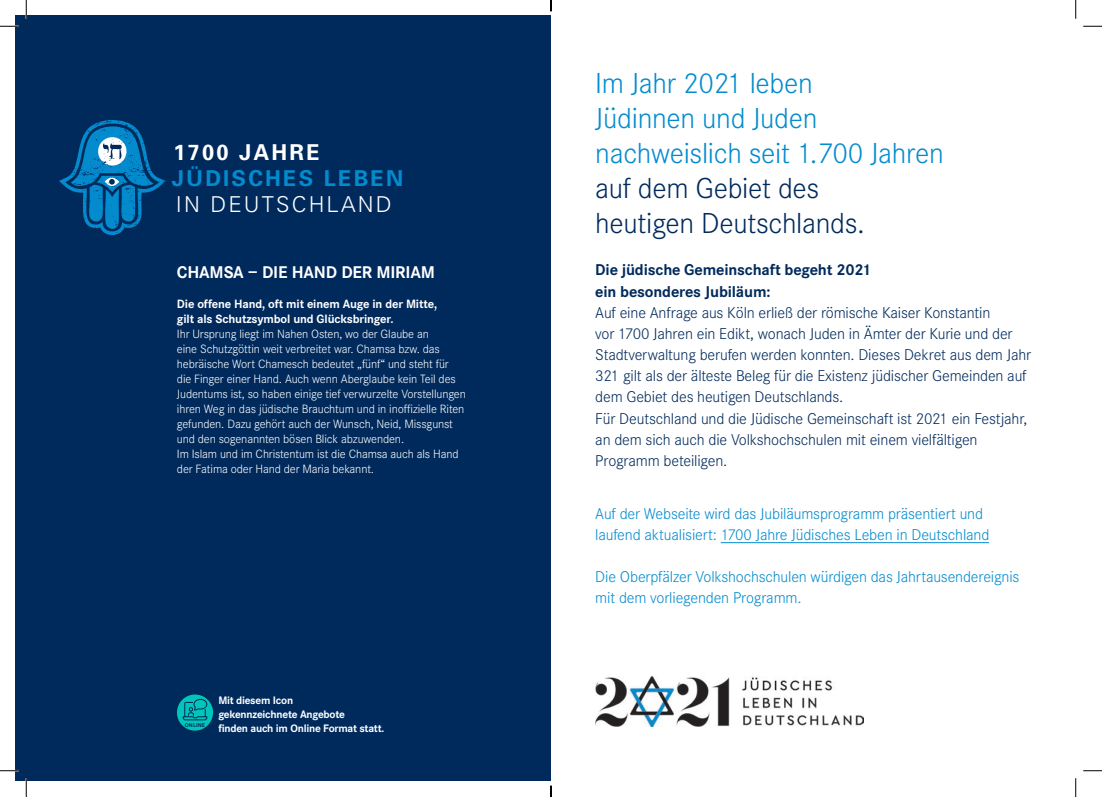
<style>
.page{position:relative;width:1102px;height:797px;background:#fff}
.page>*{position:absolute;margin:0;border:0;box-sizing:border-box;transform-origin:0 0}
.t1{font:300 30px/35px "Corporate S";letter-spacing:-.01em;color:#038bce}
.t2{font:300 30px/35px "Corporate S";letter-spacing:-.01em;color:#002a5c}
.t3{font:700 21.88px "Univers";letter-spacing:.1em;color:#038bce}
.t4{font:300 21.88px "Univers";letter-spacing:.1em;color:#fff}
.t5{font:700 21.88px "Univers";letter-spacing:.1em;color:#fff}
.t6{font:700 17.62px "Corporate S";letter-spacing:-.01em;color:#fff}
.t7{font:300 16.25px/21.1px "Corporate S";letter-spacing:-.01em;color:#002a5c}
.t8{font:300 16.25px/21.1px "Corporate S";letter-spacing:-.01em;color:#038bce}
.t9{font:700 16.25px/21.1px "Corporate S";letter-spacing:-.01em;color:#002a5c}
.t10{font:300 12.5px/15px "Corporate S";letter-spacing:-.01em;color:#fff}
.t11{font:700 12.5px/15px "Corporate S";letter-spacing:-.01em;color:#fff}
.t12{font:700 11.25px/13.8px "Corporate S";letter-spacing:-.02em;color:#fff}
.t13{font:700 5.88px "Corporate S";letter-spacing:.01em;color:#002a5c}
</style>
<div class="page">
<hr style="left:720px;top:542px;width:268px;height:1px;background:#038bce">
<img style="left:595px;top:676px;width:268px;height:50px">
<div style="left:16px;top:16px;width:535px;height:765px;background:#002a5c"></div>
<img style="left:59px;top:120px;width:107px;height:115px">
<div style="left:177px;top:694px;width:36px;height:36px;background:#00c6b9;border-radius:50%"></div>
<svg style="left:182px;top:698px;width:26px;height:23px"></svg>
<svg style="left:0;top:25px;width:19px;height:2px"></svg>
<svg style="left:1083px;top:25px;width:18px;height:2px"></svg>
<svg style="left:0;top:770px;width:19px;height:1px"></svg>
<svg style="left:1083px;top:770px;width:18px;height:1px"></svg>
<svg style="left:25px;top:0;width:2px;height:19px"></svg>
<svg style="left:25px;top:778px;width:2px;height:19px"></svg>
<svg style="left:1075px;top:0;width:1px;height:19px"></svg>
<svg style="left:1075px;top:778px;width:1px;height:19px"></svg>
<svg style="left:550px;top:785px;width:1px;height:12px"></svg>
<h2 class="t5" style="left:173px;top:139px;width:148px">1700 JAHRE</h2>
<h2 class="t3" style="left:172px;top:165px;width:233px">JÜDISCHES LEBEN</h2>
<h2 class="t4" style="left:176px;top:191px;width:217px">IN DEUTSCHLAND</h2>
<h3 class="t6" style="left:177px;top:262px;width:259px">CHAMSA – DIE HAND DER MIRIAM</h3>
<p class="t11" style="left:177px;top:297px;width:262px">Die offene Hand, oft mit einem Auge in der Mitte, gilt als Schutzsymbol und Glücksbringer.</p>
<p class="t10" style="left:177px;top:327px;width:290px">Ihr Ursprung liegt im Nahen Osten, wo der Glaube an<br>eine Schutzgöttin weit verbreitet war. Chamsa bzw. das hebräische Wort Chamesch bedeutet „fünf“ und steht für die Finger einer Hand. Auch wenn Aberglaube kein Teil des Judentums ist, so haben einige tief verwurzelte Vorstellungen ihren Weg in das jüdische Brauchtum und in inoffizielle Riten gefunden. Dazu gehört auch der Wunsch, Neid, Missgunst und den sogenannten bösen Blick abzuwenden.<br>Im Islam und im Christentum ist die Chamsa auch als Hand der Fatima oder Hand der Maria bekannt.</p>
<p class="t13" style="left:185px;top:721px;width:22px">ONLINE</p>
<p class="t12" style="left:218px;top:694px;width:167px">Mit diesem Icon<br>gekennzeichnete Angebote<br>finden auch im Online Format statt.</p>
<h1 class="t1" style="left:595px;top:66px;width:350px">Im Jahr 2021 leben<br>Jüdinnen und Juden nachweislich seit 1.700 Jahren</h1>
<h1 class="t2" style="left:595px;top:171px;width:271px">auf dem Gebiet des heutigen Deutschlands.</h1>
<h3 class="t9" style="left:595px;top:260px;width:277px">Die jüdische Gemeinschaft begeht 2021 ein besonderes Jubiläum:</h3>
<p class="t7" style="left:595px;top:302px;width:437px">Auf eine Anfrage aus Köln erließ der römische Kaiser Konstantin<br>vor 1700 Jahren ein Edikt, wonach Juden in Ämter der Kurie und der Stadtverwaltung berufen werden konnten. Dieses Dekret aus dem Jahr 321 gilt als der älteste Beleg für die Existenz jüdischer Gemeinden auf dem Gebiet des heutigen Deutschlands.<br>Für Deutschland und die Jüdische Gemeinschaft ist 2021 ein Festjahr, an dem sich auch die Volkshochschulen mit einem vielfältigen Programm beteiligen.</p>
<h3 class="t8" style="left:595px;top:503px;width:395px">Auf der Webseite wird das Jubiläumsprogramm präsentiert und laufend aktualisiert: 1700 Jahre Jüdisches Leben in Deutschland</h3>
<h3 class="t8" style="left:595px;top:566px;width:425px">Die Oberpfälzer Volkshochschulen würdigen das Jahrtausendereignis mit dem vorliegenden Programm.</h3>
</div>
